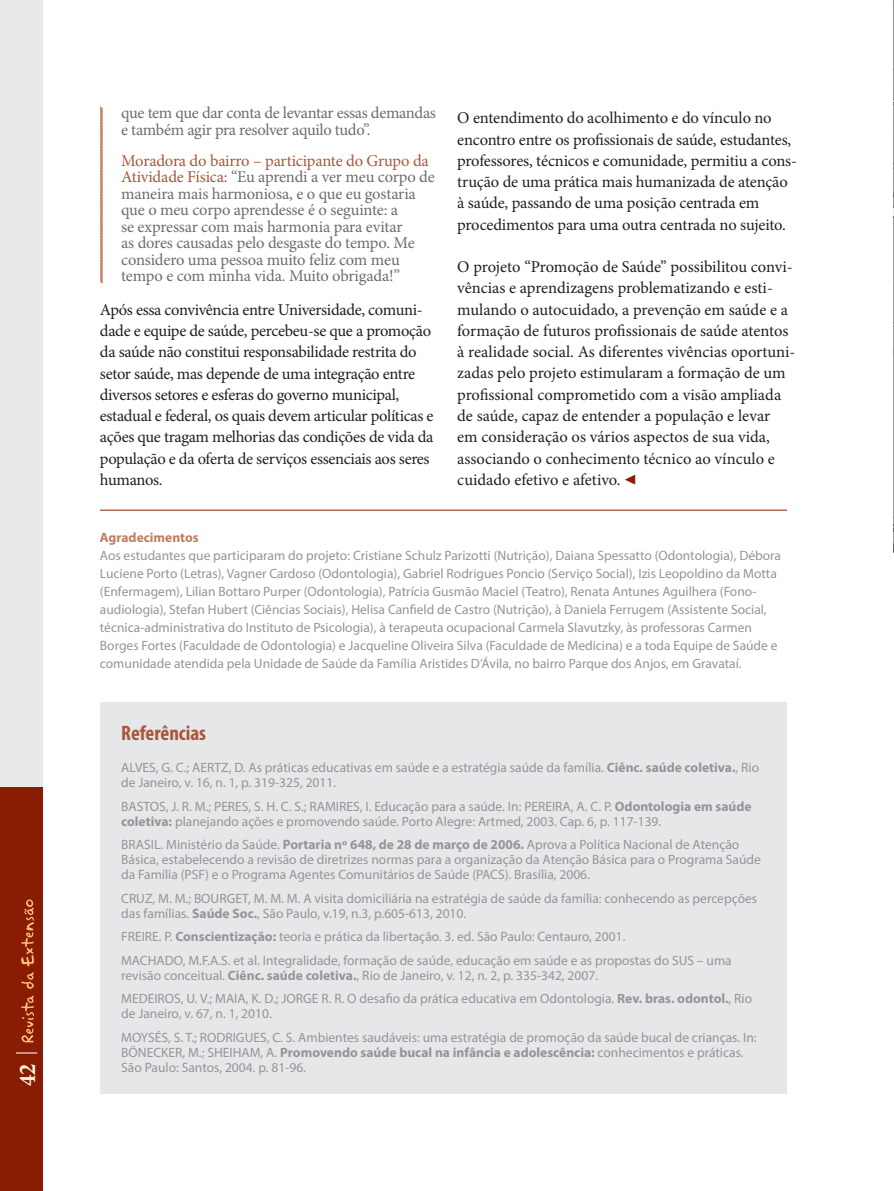
<style>
.page{position:relative;width:894px;height:1191px;background:#fff}
.page>*{position:absolute;margin:0;border:0;box-sizing:border-box;transform-origin:0 0}
.t1{font:700 condensed 24px "Minion Pro";color:#fef8dd}
.t2{font:700 condensed 21px "Myriad Pro";color:#a95738}
.t3{font:16.5px/21.3px "Minion Pro";letter-spacing:-.01em;color:#231f20}
.t4{font:16.5px/16.5px "Minion Pro";letter-spacing:-.015em;color:#6c6d70}
.t5{font:13.5px/15px "Myriad Pro";color:#939598}
.t6{font:700 13.5px "Myriad Pro";color:#c17d61}
.s1{color:#a95738}
.s2{font-size:21px;color:#891c02}
.s3{font-weight:700}
</style>
<div class="page">
<div style="left:0;top:0;width:42px;height:1190px;background:#e9e9e9"></div>
<div style="left:0;top:787px;width:42px;height:403px;background:#891c02"></div>
<div style="left:100px;top:702px;width:687px;height:391px;background:#e6e7e9"></div>
<hr style="left:100px;top:509px;width:687px;height:1px;background:#891c02">
<svg style="left:100px;top:106px;width:3px;height:178px"></svg>
<svg style="left:16px;top:1052px;width:21px;height:1px"></svg>
<svg style="left:21px;top:995px;width:13px;height:47px"></svg>
<svg style="left:21px;top:899px;width:13px;height:89px"></svg>
<svg style="left:893px;top:0;width:1px;height:553px"></svg>
<h1 class="t1" style="left:11px;top:1085px;width:24px;rotate:-90deg">42</h1>
<p class="t4" style="left:121px;top:105px;width:316px">que tem que dar conta de levantar essas demandas e também agir pra resolver aquilo tudo”.</p>
<p class="t4" style="left:121px;top:152px;width:315px"><span class="s1">Moradora do bairro – participante do Grupo da Atividade Física:</span> “Eu aprendi a ver meu corpo de maneira mais harmoniosa, e o que eu gostaria que o meu corpo aprendesse é o seguinte: a<br>se expressar com mais harmonia para evitar<br>as dores causadas pelo desgaste do tempo. Me considero uma pessoa muito feliz com meu tempo e com minha vida. Muito obrigada!”</p>
<p class="t3" style="left:100px;top:299px;width:335px">Após essa convivência entre Universidade, comuni&shy;dade e equipe de saúde, percebeu-se que a promoção da saúde não constitui responsabilidade restrita do setor saúde, mas depende de uma integração entre diversos setores e esferas do governo municipal, estadual e federal, os quais devem articular políticas e ações que tragam melhorias das condições de vida da população e da oferta de serviços essenciais aos seres humanos.</p>
<p class="t3" style="left:457px;top:107px;width:341px">O entendimento do acolhimento e do vínculo no encontro entre os profissionais de saúde, estudantes, professores, técnicos e comunidade, permitiu a cons&shy;trução de uma prática mais humanizada de atenção à saúde, passando de uma posição centrada em procedimentos para uma outra centrada no sujeito.</p>
<p class="t3" style="left:457px;top:256px;width:340px">O projeto “Promoção de Saúde” possibilitou convi&shy;vências e aprendizagens problematizando e esti&shy;mulando o autocuidado, a prevenção em saúde e a formação de futuros profissionais de saúde atentos à realidade social. As diferentes vivências oportuni&shy;zadas pelo projeto estimularam a formação de um profissional comprometido com a visão ampliada de saúde, capaz de entender a população e levar<br>em consideração os vários aspectos de sua vida, associando o conhecimento técnico ao vínculo e cuidado efetivo e afetivo. <span class="s2">◀</span></p>
<p class="t6" style="left:100px;top:528px;width:100px">Agradecimentos</p>
<p class="t5" style="left:100px;top:546px;width:682px;line-height:18px">Aos estudantes que participaram do projeto: Cristiane Schulz Parizotti (Nutrição), Daiana Spessatto (Odontologia), Débora Luciene Porto (Letras), Vagner Cardoso (Odontologia), Gabriel Rodrigues Poncio (Serviço Social), Izis Leopoldino da Motta (Enfermagem), Lilian Bottaro Purper (Odontologia), Patrícia Gusmão Maciel (Teatro), Renata Antunes Aguilhera (Fono&shy;audiologia), Stefan Hubert (Ciências Sociais), Helisa Canfield de Castro (Nutrição), à Daniela Ferrugem (Assistente Social, técnica-administrativa do Instituto de Psicologia), à terapeuta ocupacional Carmela Slavutzky, às professoras Carmen Borges Fortes (Faculdade de Odontologia) e Jacqueline Oliveira Silva (Faculdade de Medicina) e a toda Equipe de Saúde e comunidade atendida pela Unidade de Saúde da Família Aristides D’Ávila, no bairro Parque dos Anjos, em Gravataí.</p>
<h2 class="t2" style="left:121px;top:720px;width:86px">Referências</h2>
<p class="t5" style="left:121px;top:760px;width:639px">ALVES, G. C.; AERTZ, D. As práticas educativas em saúde e a estratégia saúde da família. <span class="s3">Ciênc. saúde coletiva.</span>, Rio de Janeiro, v. 16, n. 1, p. 319-325, 2011.</p>
<p class="t5" style="left:121px;top:798px;width:632px">BASTOS, J. R. M.; PERES, S. H. C. S.; RAMIRES, I. Educação para a saúde. In: PEREIRA, A. C. P. <span class="s3">Odontologia em saúde coletiva:</span> planejando ações e promovendo saúde. Porto Alegre: Artmed, 2003. Cap. 6, p. 117-139.</p>
<p class="t5" style="left:121px;top:837px;width:641px">BRASIL. Ministério da Saúde. <span class="s3">Portaria nº 648, de 28 de março de 2006.</span> Aprova a Política Nacional de Atenção<br>Básica, estabelecendo a revisão de diretrizes normas para a organização da Atenção Básica para o Programa Saúde da Família (PSF) e o Programa Agentes Comunitários de Saúde (PACS). Brasília, 2006.</p>
<p class="t5" style="left:121px;top:890px;width:637px">CRUZ, M. M.; BOURGET, M. M. M. A visita domiciliária na estratégia de saúde da família: conhecendo as percepções das famílias. <span class="s3">Saúde Soc.</span>, São Paulo, v.19, n.3, p.605-613, 2010.</p>
<p class="t5" style="left:121px;top:924px;width:612px;line-height:23.5px">FREIRE. P. <span class="s3">Conscientização:</span> teoria e prática da libertação. 3. ed. São Paulo: Centauro, 2001.<br>MACHADO, M.F.A.S. et al. Integralidade, formação de saúde, educação em saúde e as propostas do SUS – uma</p>
<p class="t5" style="left:121px;top:963px;width:632px;line-height:23.5px">revisão conceitual. <span class="s3">Ciênc. saúde coletiva.</span>, Rio de Janeiro, v. 12, n. 2, p. 335-342, 2007.<br>MEDEIROS, U. V.; MAIA, K. D.; JORGE R. R. O desafio da prática educativa em Odontologia. <span class="s3">Rev. bras. odontol.</span>, Rio</p>
<p class="t5" style="left:121px;top:1001px;width:637px;line-height:23.5px">de Janeiro, v. 67, n. 1, 2010.<br>MOYSÉS, S. T.; RODRIGUES, C. S. Ambientes saudáveis: uma estratégia de promoção da saúde bucal de crianças. In:</p>
<p class="t5" style="left:121px;top:1044px;width:624px">BÖNECKER, M.; SHEIHAM, A. <span class="s3">Promovendo saúde bucal na infância e adolescência:</span> conhecimentos e práticas.<br>São Paulo: Santos, 2004. p. 81-96.</p>
</div>
